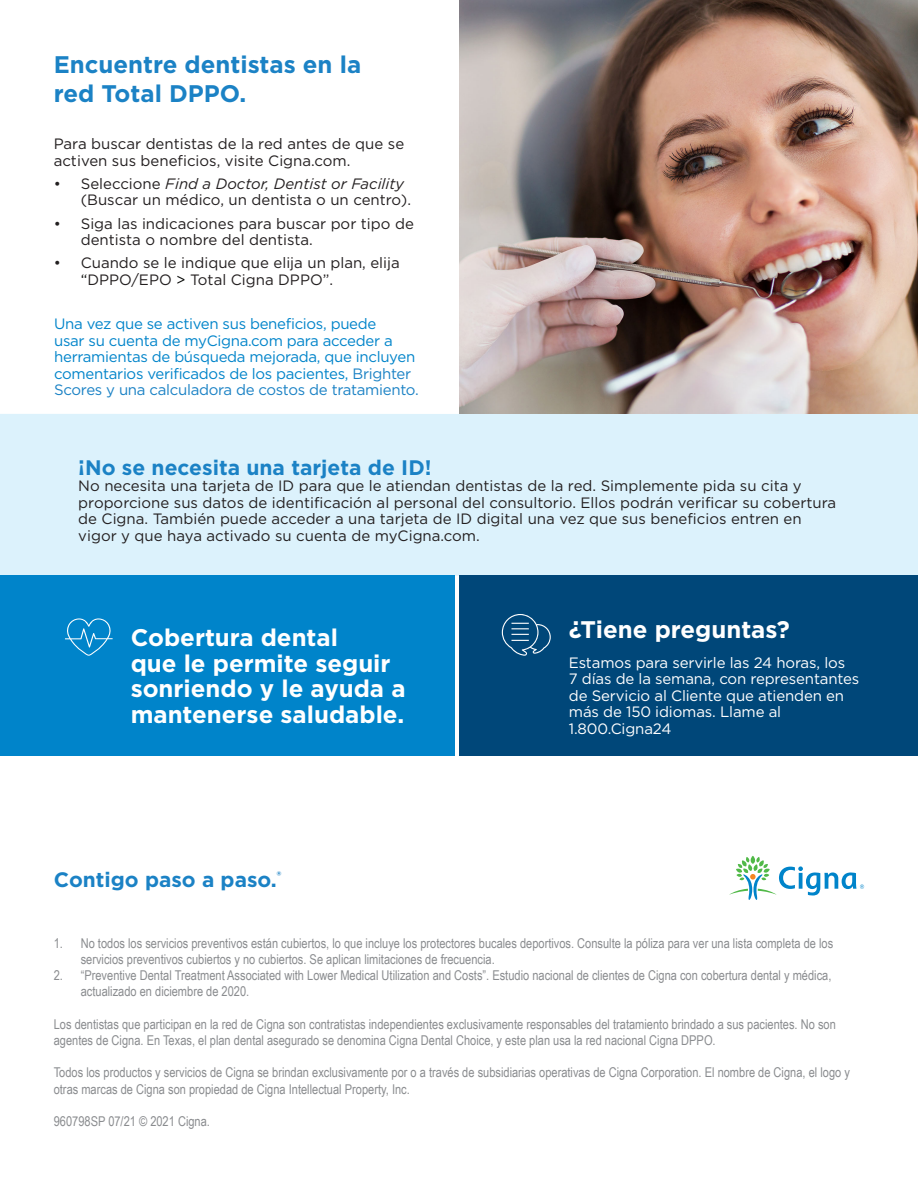
<style>
.page{position:relative;width:918px;height:1188px;background:#fff}
.page>*{position:absolute;margin:0;border:0;box-sizing:border-box;transform-origin:0 0}
.t1{font:700 24px/25.5px "Gotham";color:#fff}
.t2{font:700 24px/28.8px "Gotham";color:#1b82c5}
.t3{font:700 21px "Gotham";color:#1b82c5}
.t4{font:700 20.85px "Gotham";color:#1b82c5}
.t5{font:15px/16.5px "Gotham";color:#231f20}
.t6{font:15px/16.5px "Gotham";letter-spacing:-.02em;color:#0084ca}
.t7{font:15px/16.5px "Gotham";letter-spacing:-.01em;color:#fff}
.t8{font:13.5px/16.2px "Arial Narrow";color:#8a8c8f}
.s1{font-style:italic}
.s2{color:#040503}
.s3{color:#1b82c5}
</style>
<div class="page">
<div style="left:0;top:414px;width:918px;height:162px;background:#dcf2fc"></div>
<div style="left:0;top:575px;width:454px;height:181px;background:#0084ca"></div>
<div style="left:459px;top:575px;width:459px;height:181px;background:#004779"></div>
<svg style="left:502px;top:614px;width:49px;height:42px"></svg>
<svg style="left:65px;top:618px;width:48px;height:38px"></svg>
<svg style="left:729px;top:856px;width:135px;height:44px"></svg>
<img style="left:459px;top:0;width:459px;height:414px">
<p class="t2" style="left:54px;top:50px;width:309px">Encuentre dentistas en la red Total DPPO.</p>
<p class="t5" style="left:54px;top:135px;width:352px">Para buscar dentistas de la red antes de que se activen sus beneficios, visite Cigna.com.</p>
<p class="t5" style="left:81px;top:175px;width:332px;text-indent:-27px">• Seleccione <span class="s1">Find a Doctor, Dentist or Facility </span>(Buscar un médico, un dentista o un centro).</p>
<p class="t5" style="left:81px;top:215px;width:335px;text-indent:-27px">• Siga las indicaciones para buscar por tipo de dentista o nombre del dentista.</p>
<p class="t5" style="left:81px;top:255px;width:321px;text-indent:-27px">• Cuando se le indique que elija un plan, elija <span class="s2">“</span>DPPO/EPO <span class="s2">&gt;</span> Total Cigna DPPO”.</p>
<p class="t6" style="left:54px;top:316px;width:366px">Una vez que se activen sus beneficios, puede<br>usar su cuenta de myCigna.com para acceder a herramientas de búsqueda mejorada, que incluyen comentarios verificados de los pacientes, <span class="s3">Brighter Scores y una calculadora de costos de tratamiento.</span></p>
<p class="t3" style="left:78px;top:454px;width:355px">¡No se necesita una tarjeta de ID!</p>
<p class="t5" style="left:78px;top:477px;width:759px">No necesita una tarjeta de ID para que le atiendan dentistas de la red. Simplemente pida su cita y proporcione sus datos de identificación al personal del consultorio. Ellos podrán verificar su cobertura de Cigna. También puede acceder a una tarjeta de ID digital una vez que sus beneficios entren en vigor y que haya activado su cuenta de myCigna.com.</p>
<p class="t1" style="left:131px;top:625px;width:276px">Cobertura dental<br>que le permite seguir sonriendo y le ayuda a mantenerse saludable.</p>
<p class="t1" style="left:569px;top:616px;width:222px">¿Tiene preguntas?</p>
<p class="t7" style="left:569px;top:654px;width:292px">Estamos para servirle las 24 horas, los<br>7 días de la semana, con representantes de Servicio al Cliente que atienden en más de 150 idiomas. Llame al<br>1.800.Cigna24</p>
<p class="t4" style="left:54px;top:866px;width:229px">Contigo paso a paso.<sup>®</sup></p>
<p class="t8" style="left:81px;top:934px;width:754px;text-indent:-27px">1. No todos los servicios preventivos están cubiertos, lo que incluye los protectores bucales deportivos. Consulte la póliza para ver una lista completa de los servicios preventivos cubiertos y no cubiertos. Se aplican limitaciones de frecuencia.</p>
<p class="t8" style="left:81px;top:967px;width:752px;text-indent:-27px">2. “Preventive Dental Treatment Associated with Lower Medical Utilization and Costs”. Estudio nacional de clientes de Cigna con cobertura dental y médica, actualizado en diciembre de 2020.</p>
<p class="t8" style="left:54px;top:1015px;width:784px">Los dentistas que participan en la red de Cigna son contratistas independientes exclusivamente responsables del tratamiento brindado a sus pacientes. No son agentes de Cigna. En Texas, el plan dental asegurado se denomina Cigna Dental Choice, y este plan usa la red nacional Cigna DPPO.</p>
<p class="t8" style="left:54px;top:1064px;width:798px">Todos los productos y servicios de Cigna se brindan exclusivamente por o a través de subsidiarias operativas de Cigna Corporation. El nombre de Cigna, el logo y otras marcas de Cigna son propiedad de Cigna Intellectual Property, Inc.</p>
<p class="t8" style="left:54px;top:1113px;width:158px">960798SP 07/21 © 2021 Cigna.</p>
</div>
